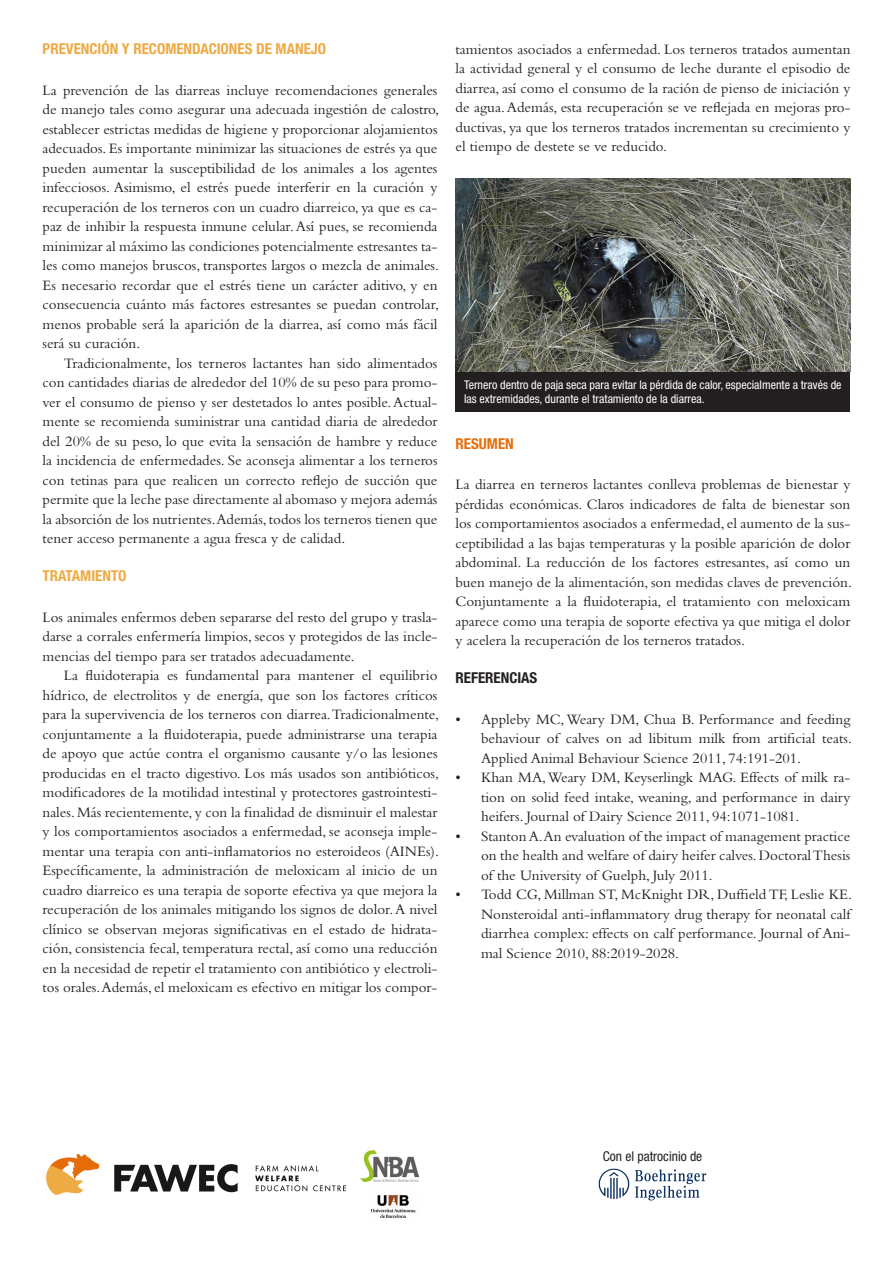
<style>
.page{position:relative;width:893px;height:1263px;background:#fff}
.page>*{position:absolute;margin:0;border:0;box-sizing:border-box;transform-origin:0 0}
.t1{font:15px/19.5px "Bembo";color:#231f20;text-align:justify}
.t2{font:700 condensed 15px "Helvetica Neue LT";color:#eeaa43}
.t3{font:700 condensed 15px "Helvetica Neue LT";color:#231f20}
.t4{font:700 condensed 15px "Helvetica Neue LT";color:#e56d0c}
.t5{font:condensed 13.5px "Helvetica Neue LT";color:#231f20}
.t6{font:condensed 12px/14.4px "Helvetica Neue LT";color:#fff}
</style>
<div class="page">
<img style="left:455px;top:179px;width:395px;height:192px">
<div style="left:455px;top:372px;width:395px;height:39px;background:#231f20"></div>
<img style="left:46px;top:1154px;width:301px;height:41px">
<img style="left:361px;top:1150px;width:58px;height:32px">
<img style="left:371px;top:1194px;width:45px;height:24px">
<img style="left:598px;top:1168px;width:109px;height:33px">
<p class="t2" style="left:43px;top:40px;width:285px">PREVENCIÓN Y RECOMENDACIONES DE MANEJO</p>
<p class="t1" style="left:43px;top:80px;width:398px">La prevención de las diarreas incluye recomendaciones generales de manejo tales como asegurar una adecuada ingestión de calostro, establecer estrictas medidas de higiene y proporcionar alojamientos adecuados. Es importante minimizar las situaciones de estrés ya que pueden aumentar la susceptibilidad de los animales a los agentes infecciosos. Asimismo, el estrés puede interferir en la curación y recuperación de los terneros con un cuadro diarreico, ya que es ca&shy;paz de inhibir la respuesta inmune celular. Así pues, se recomienda minimizar al máximo las condiciones potencialmente estresantes ta&shy;les como manejos bruscos, transportes largos o mezcla de animales.<br>Es necesario recordar que el estrés tiene un carácter aditivo, y en consecuencia cuánto más factores estresantes se puedan controlar, menos probable será la aparición de la diarrea, así como más fácil será su curación.</p>
<p class="t1" style="left:43px;top:353px;width:396px;text-indent:21px">Tradicionalmente, los terneros lactantes han sido alimentados con cantidades diarias de alrededor del 10% de su peso para promo&shy;ver el consumo de pienso y ser destetados lo antes posible. Actual&shy;mente se recomienda suministrar una cantidad diaria de alrededor del 20% de su peso, lo que evita la sensación de hambre y reduce la incidencia de enfermedades. Se aconseja alimentar a los terneros con tetinas para que realicen un correcto reflejo de succión que permite que la leche pase directamente al abomaso y mejora además la absorción de los nutrientes.Además, todos los terneros tienen que tener acceso permanente a agua fresca y de calidad.</p>
<p class="t2" style="left:43px;top:566px;width:86px">TRATAMIENTO</p>
<p class="t1" style="left:43px;top:607px;width:396px">Los animales enfermos deben separarse del resto del grupo y trasla&shy;darse a corrales enfermería limpios, secos y protegidos de las incle&shy;mencias del tiempo para ser tratados adecuadamente.</p>
<p class="t1" style="left:43px;top:665px;width:398px;text-indent:21px">La fluidoterapia es fundamental para mantener el equilibrio hídrico, de electrolitos y de energía, que son los factores críticos para la supervivencia de los terneros con diarrea. Tradicionalmente, conjuntamente a la fluidoterapia, puede administrarse una terapia de apoyo que actúe contra el organismo causante y/o las lesiones producidas en el tracto digestivo. Los más usados son antibióticos, modificadores de la motilidad intestinal y protectores gastrointesti&shy;nales. Más recientemente, y con la finalidad de disminuir el malestar y los comportamientos asociados a enfermedad, se aconseja imple&shy;mentar una terapia con anti-inflamatorios no esteroideos (AINEs).<br>Específicamente, la administración de meloxicam al inicio de un cuadro diarreico es una terapia de soporte efectiva ya que mejora la recuperación de los animales mitigando los signos de dolor. A nivel clínico se observan mejoras significativas en el estado de hidrata&shy;ción, consistencia fecal, temperatura rectal, así como una reducción en la necesidad de repetir el tratamiento con antibiótico y electroli&shy;tos orales. Además, el meloxicam es efectivo en mitigar los compor-</p>
<p class="t1" style="left:455px;top:39px;width:396px">tamientos asociados a enfermedad. Los terneros tratados aumentan la actividad general y el consumo de leche durante el episodio de diarrea, así como el consumo de la ración de pienso de iniciación y de agua. Además, esta recuperación se ve reflejada en mejoras pro&shy;ductivas, ya que los terneros tratados incrementan su crecimiento y el tiempo de destete se ve reducido.</p>
<p class="t6" style="left:464px;top:377px;width:379px">Ternero dentro de paja seca para evitar la pérdida de calor, especialmente a través de las extremidades, durante el tratamiento de la diarrea.</p>
<p class="t4" style="left:455px;top:434px;width:60px">RESUMEN</p>
<p class="t1" style="left:455px;top:475px;width:398px">La diarrea en terneros lactantes conlleva problemas de bienestar y pérdidas económicas. Claros indicadores de falta de bienestar son los comportamientos asociados a enfermedad, el aumento de la sus&shy;ceptibilidad a las bajas temperaturas y la posible aparición de dolor abdominal. La reducción de los factores estresantes, así como un buen manejo de la alimentación, son medidas claves de prevención.<br>Conjuntamente a la fluidoterapia, el tratamiento con meloxicam aparece como una terapia de soporte efectiva ya que mitiga el dolor y acelera la recuperación de los terneros tratados.</p>
<p class="t3" style="left:455px;top:668px;width:83px">REFERENCIAS</p>
<p class="t1" style="left:481px;top:709px;width:372px;text-indent:-26px">• Appleby MC, Weary DM, Chua B. Performance and feeding behaviour of calves on ad libitum milk from artificial teats.<br>Applied Animal Behaviour Science 2011, 74:191-201.</p>
<p class="t1" style="left:481px;top:767px;width:371px;text-indent:-26px">• Khan MA, Weary DM, Keyserlingk MAG. Effects of milk ra&shy;tion on solid feed intake, weaning, and performance in dairy heifers. Journal of Dairy Science 2011, 94:1071-1081.</p>
<p class="t1" style="left:481px;top:826px;width:371px;text-indent:-26px">• Stanton A.An evaluation of the impact of management practice on the health and welfare of dairy heifer calves. Doctoral Thesis of the University of Guelph, July 2011.</p>
<p class="t1" style="left:481px;top:884px;width:372px;text-indent:-26px">• Todd CG, Millman ST, McKnight DR, Duffield TF, Leslie KE.<br>Nonsteroidal anti-inflammatory drug therapy for neonatal calf diarrhea complex: effects on calf performance. Journal of Ani&shy;mal Science 2010, 88:2019-2028.</p>
<p class="t5" style="left:603px;top:1148px;width:101px">Con el patrocinio de</p>
</div>
